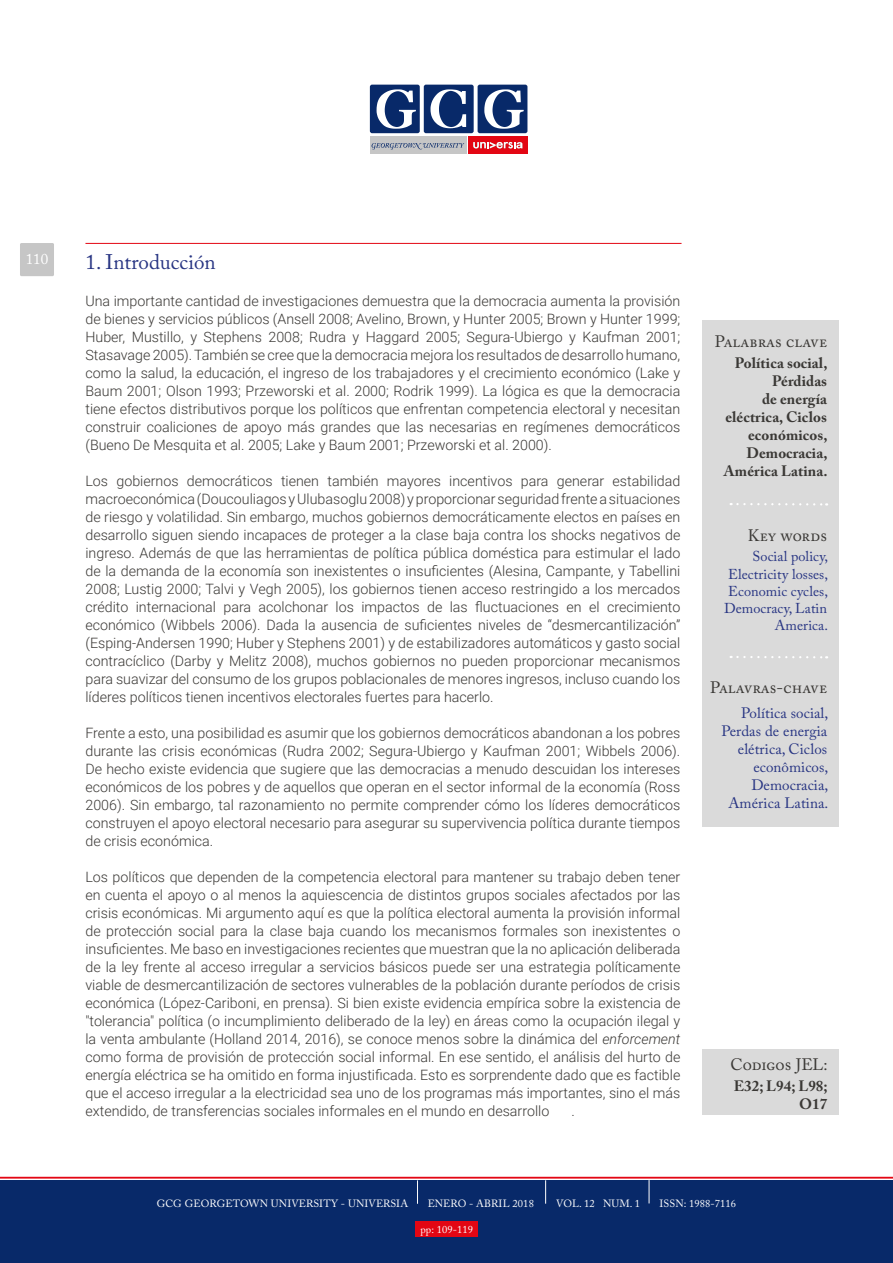
<style>
.page{position:relative;width:893px;height:1263px;background:#fff}
.page>*{position:absolute;margin:0;border:0;box-sizing:border-box;transform-origin:0 0}
.t1{font:21px "Adobe Caslon Pro";color:#283583}
.t2{font:16.5px "Adobe Caslon Pro";color:#3a3835}
.t3{font:700 15px/18px "Adobe Caslon Pro";letter-spacing:.005em;color:#3a3835;text-align:right}
.t4{font:15px/18px "Adobe Caslon Pro";color:#283583;text-align:right}
.t5{font:15px "Adobe Caslon Pro";color:#fff}
.t6{font:300 14.25px/18px "Roboto";color:#3a3835;text-align:justify}
.t7{font:14.25px/17.2px "Adobe Caslon Pro";letter-spacing:.005em;color:#283583;text-align:right}
.t8{font:10.5px "Adobe Caslon Pro";letter-spacing:.01em;color:#fff}
.s1{font-style:italic}
</style>
<div class="page">
<hr style="left:85px;top:243px;width:596px;height:1px;background:#e30613">
<div style="left:0;top:1180px;width:893px;height:83px;background:#082969"></div>
<svg style="left:0;top:1177px;width:893px;height:27px"></svg>
<div style="left:415px;top:1221px;width:63px;height:16px;background:#e30613"></div>
<div style="left:370px;top:85px;width:50px;height:48px;background:#082969;border-radius:2px"></div>
<div style="left:424px;top:85px;width:50px;height:48px;background:#082969;border-radius:2px"></div>
<div style="left:478px;top:85px;width:49px;height:48px;background:#082969;border-radius:2px"></div>
<div style="left:468px;top:136px;width:60px;height:18px;background:#e30613"></div>
<svg style="left:473px;top:142px;width:50px;height:6px"></svg>
<div style="left:370px;top:136px;width:96px;height:18px;background:#c6c6c6"></div>
<svg style="left:372px;top:143px;width:92px;height:7px"></svg>
<svg style="left:377px;top:89px;width:39px;height:40px"></svg>
<svg style="left:430px;top:89px;width:36px;height:39px"></svg>
<svg style="left:484px;top:89px;width:40px;height:40px"></svg>
<div style="left:20px;top:243px;width:34px;height:33px;background:#c6c6c6;border-radius:2px"></div>
<div style="left:702px;top:1049px;width:137px;height:65px;background:#dadada"></div>
<div style="left:702px;top:320px;width:137px;height:507px;background:#dadada"></div>
<svg style="left:731px;top:503px;width:96px;height:2px"></svg>
<svg style="left:731px;top:656px;width:96px;height:2px"></svg>
<p class="t5" style="left:26px;top:250px;width:24px">110</p>
<h1 class="t1" style="left:85px;top:250px;width:132px">1. Introducción</h1>
<p class="t6" style="left:85px;top:291px;width:596px">Una importante cantidad de investigaciones demuestra que la democracia aumenta la provisión de bienes y servicios públicos (Ansell 2008; Avelino, Brown, y Hunter 2005; Brown y Hunter 1999; Huber, Mustillo, y Stephens 2008; Rudra y Haggard 2005; Segura-Ubiergo y Kaufman 2001; Stasavage 2005). También se cree que la democracia mejora los resultados de desarrollo humano, como la salud, la educación, el ingreso de los trabajadores y el crecimiento económico (Lake y Baum 2001; Olson 1993; Przeworski et al. 2000; Rodrik 1999). La lógica es que la democracia tiene efectos distributivos porque los políticos que enfrentan competencia electoral y necesitan construir coaliciones de apoyo más grandes que las necesarias en regímenes democráticos (Bueno De Mesquita et al. 2005; Lake y Baum 2001; Przeworski et al. 2000).</p>
<p class="t6" style="left:85px;top:471px;width:596px">Los gobiernos democráticos tienen también mayores incentivos para generar estabilidad macroeconómica (Doucouliagos y Ulubasoglu 2008) y proporcionar seguridad frente a situaciones de riesgo y volatilidad. Sin embargo, muchos gobiernos democráticamente electos en países en desarrollo siguen siendo incapaces de proteger a la clase baja contra los shocks negativos de ingreso. Además de que las herramientas de política pública doméstica para estimular el lado de la demanda de la economía son inexistentes o insuficientes (Alesina, Campante, y Tabellini 2008; Lustig 2000; Talvi y Vegh 2005), los gobiernos tienen acceso restringido a los mercados crédito internacional para acolchonar los impactos de las fluctuaciones en el crecimiento económico (Wibbels 2006). Dada la ausencia de suficientes niveles de “desmercantilización” (Esping-Andersen 1990; Huber y Stephens 2001) y de estabilizadores automáticos y gasto social contracíclico (Darby y Melitz 2008), muchos gobiernos no pueden proporcionar mecanismos para suavizar del consumo de los grupos poblacionales de menores ingresos, incluso cuando los líderes políticos tienen incentivos electorales fuertes para hacerlo.</p>
<p class="t6" style="left:85px;top:723px;width:596px">Frente a esto, una posibilidad es asumir que los gobiernos democráticos abandonan a los pobres durante las crisis económicas (Rudra 2002; Segura-Ubiergo y Kaufman 2001; Wibbels 2006).<br>De hecho existe evidencia que sugiere que las democracias a menudo descuidan los intereses económicos de los pobres y de aquellos que operan en el sector informal de la economía (Ross 2006). Sin embargo, tal razonamiento no permite comprender cómo los líderes democráticos construyen el apoyo electoral necesario para asegurar su supervivencia política durante tiempos de crisis económica.</p>
<p class="t6" style="left:85px;top:867px;width:596px">Los políticos que dependen de la competencia electoral para mantener su trabajo deben tener en cuenta el apoyo o al menos la aquiescencia de distintos grupos sociales afectados por las crisis económicas. Mi argumento aquí es que la política electoral aumenta la provisión informal de protección social para la clase baja cuando los mecanismos formales son inexistentes o insuficientes. Me baso en investigaciones recientes que muestran que la no aplicación deliberada de la ley frente al acceso irregular a servicios básicos puede ser una estrategia políticamente viable de desmercantilización de sectores vulnerables de la población durante períodos de crisis económica (López-Cariboni, en prensa). Si bien existe evidencia empírica sobre la existencia de "tolerancia" política (o incumplimiento deliberado de la ley) en áreas como la ocupación ilegal y la venta ambulante (Holland 2014, 2016), se conoce menos sobre la dinámica del <span class="s1">enforcement </span>como forma de provisión de protección social informal. En ese sentido, el análisis del hurto de energía eléctrica se ha omitido en forma injustificada. Esto es sorprendente dado que es factible que el acceso irregular a la electricidad sea uno de los programas más importantes, sino el más extendido, de transferencias sociales informales en el mundo en desarrollo</p>
<p class="t6" style="left:571px;top:1101px;width:5px">.</p>
<p class="t2" style="left:715px;top:331px;width:114px">Palabras clave</p>
<p class="t3" style="left:724px;top:354px;width:105px">Política social,<br>Pérdidas<br>de energía eléctrica, Ciclos económicos,<br>Democracia,<br>América Latina.</p>
<p class="t2" style="left:748px;top:526px;width:81px">Key words</p>
<p class="t7" style="left:724px;top:548px;width:106px">Social policy,<br>Electricity losses,<br>Economic cycles,<br>Democracy, Latin<br>America.</p>
<p class="t2" style="left:710px;top:678px;width:118px">Palavras-chave</p>
<p class="t4" style="left:721px;top:704px;width:108px">Política social,<br>Perdas de energia elétrica, Ciclos econômicos,<br>Democracia,<br>América Latina.</p>
<p class="t2" style="left:730px;top:1054px;width:99px">Codigos JEL:</p>
<p class="t3" style="left:734px;top:1076px;width:95px">E32; L94; L98;<br>O17</p>
<p class="t8" style="left:157px;top:1197px;width:253px">GCG GEORGETOWN UNIVERSITY - UNIVERSIA</p>
<p class="t8" style="left:428px;top:1197px;width:108px">ENERO - ABRIL 2018</p>
<p class="t8" style="left:556px;top:1197px;width:85px">VOL. 12 NUM. 1</p>
<p class="t8" style="left:660px;top:1197px;width:78px">ISSN: 1988-7116</p>
<p class="t8" style="left:420px;top:1223px;width:54px">pp: 109-119</p>
</div>
